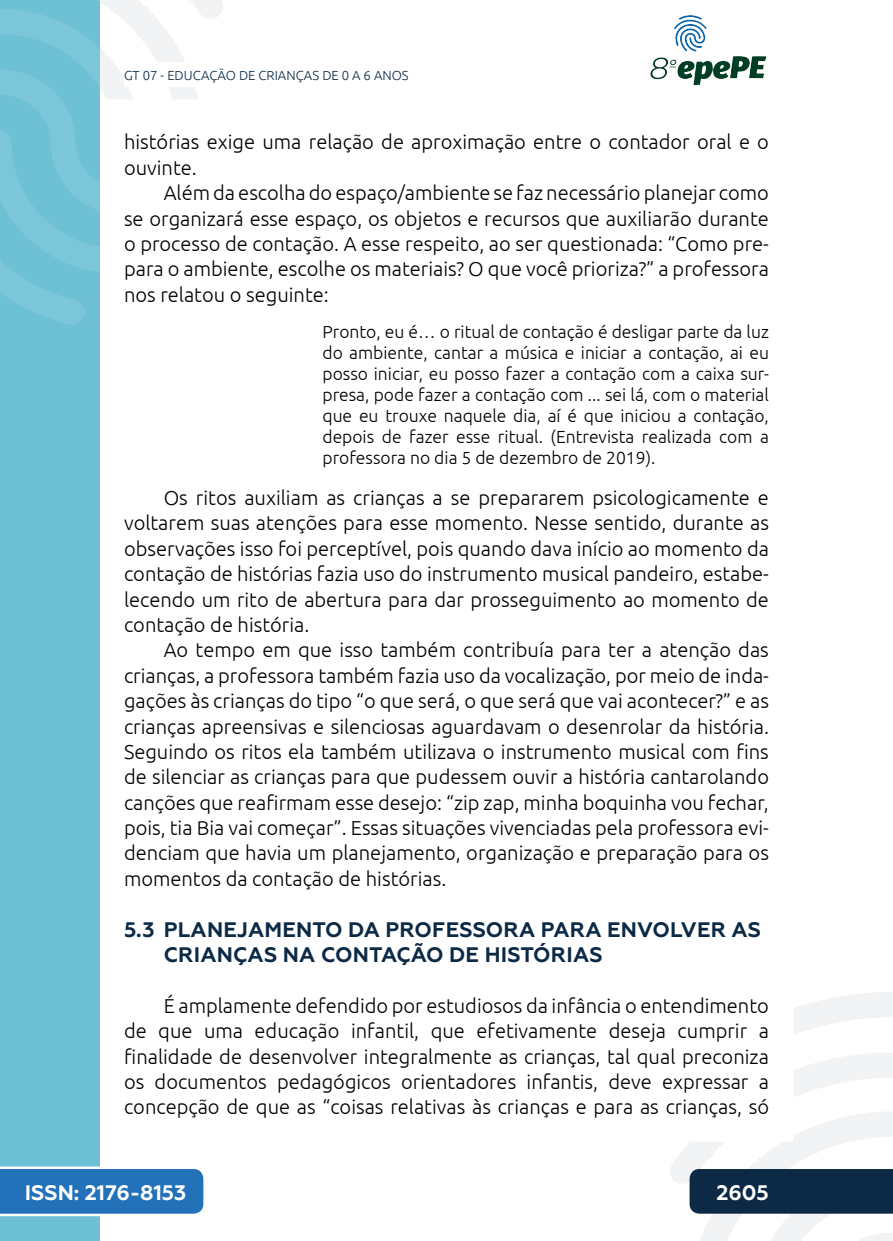
<style>
.page{position:relative;width:893px;height:1241px;background:#fff}
.page>*{position:absolute;margin:0;border:0;box-sizing:border-box;transform-origin:0 0}
._13_SUBTÍTULO_2{font:700 21px/25.4px "Geometria";letter-spacing:.01em;color:#0c2a46}
.t1{font:700 21px "Geometria";color:#fff}
._5_CORPO{font:300 20.12px/25.4px "Ubuntu";color:#000;text-align:justify}
._8_CITACAO{font:300 17.5px/21px "Ubuntu";color:#000;text-align:justify}
.t2{font:300 13.12px "Ubuntu";color:#0c2a46}
</style>
<div class="page">
<svg style="left:670px;top:992px;width:223px;height:248px"></svg>
<svg style="left:99px;top:0;width:124px;height:324px"></svg>
<img style="left:650px;top:15px;width:117px;height:71px">
<div style="left:0;top:0;width:99px;height:1240px;background:#6ec0d5"></div>
<svg style="left:0;top:0;width:99px;height:325px"></svg>
<svg style="left:0;top:1166px;width:203px;height:49px;background:#367dbf"></svg>
<div style="left:690px;top:1168px;width:203px;height:45px;background:#0c2a46"></div>
<div style="left:124px;top:62px;width:516px;height:25px;background:#fff"></div>
<p class="t2" style="left:124px;top:67px;width:286px">GT 07 - EDUCAÇÃO DE CRIANÇAS DE 0 A 6 ANOS</p>
<p class="_5_CORPO" style="left:124px;top:129px;width:646px">histórias exige uma relação de aproximação entre o contador oral e o ouvinte.</p>
<p class="_5_CORPO" style="left:124px;top:180px;width:646px;text-indent:40px">Além da escolha do espaço/ambiente se faz necessário planejar como se organizará esse espaço, os objetos e recursos que auxiliarão durante o processo de contação. A esse respeito, ao ser questionada: “Como pre&shy;para o ambiente, escolhe os materiais? O que você prioriza?” a professora nos relatou o seguinte:</p>
<p class="_8_CITACAO" style="left:322px;top:320px;width:448px">Pronto, eu é… o ritual de contação é desligar parte da luz do ambiente, cantar a música e iniciar a contação, ai eu posso iniciar, eu posso fazer a contação com a caixa sur&shy;presa, pode fazer a contação com ... sei lá, com o material que eu trouxe naquele dia, aí é que iniciou a contação, depois de fazer esse ritual. (Entrevista realizada com a professora no dia 5 de dezembro de 2019).</p>
<p class="_5_CORPO" style="left:124px;top:484px;width:646px;text-indent:40px">Os ritos auxiliam as crianças a se prepararem psicologicamente e voltarem suas atenções para esse momento. Nesse sentido, durante as observações isso foi perceptível, pois quando dava início ao momento da contação de histórias fazia uso do instrumento musical pandeiro, estabe&shy;lecendo um rito de abertura para dar prosseguimento ao momento de contação de história.</p>
<p class="_5_CORPO" style="left:124px;top:637px;width:646px;text-indent:40px">Ao tempo em que isso também contribuía para ter a atenção das crianças, a professora também fazia uso da vocalização, por meio de inda&shy;gações às crianças do tipo “o que será, o que será que vai acontecer?” e as crianças apreensivas e silenciosas aguardavam o desenrolar da história.<br>Seguindo os ritos ela também utilizava o instrumento musical com fins de silenciar as crianças para que pudessem ouvir a história cantarolando canções que reafirmam esse desejo: “zip zap, minha boquinha vou fechar, pois, tia Bia vai começar”. Essas situações vivenciadas pela professora evi&shy;denciam que havia um planejamento, organização e preparação para os momentos da contação de histórias.</p>
<p class="_13_SUBTÍTULO_2" style="left:164px;top:916px;width:599px;text-indent:-40px">5.3 PLANEJAMENTO DA PROFESSORA PARA ENVOLVER AS<br>CRIANÇAS NA CONTAÇÃO DE HISTÓRIAS</p>
<p class="_5_CORPO" style="left:124px;top:992px;width:646px;text-indent:40px">É amplamente defendido por estudiosos da infância o entendimento de que uma educação infantil, que efetivamente deseja cumprir a finalidade de desenvolver integralmente as crianças, tal qual preconiza os documentos pedagógicos orientadores infantis, deve expressar a concepção de que as “coisas relativas às crianças e para as crianças, só</p>
<p class="t1" style="left:25px;top:1179px;width:163px">ISSN: 2176-8153</p>
<p class="t1" style="left:716px;top:1179px;width:54px">2605</p>
</div>
